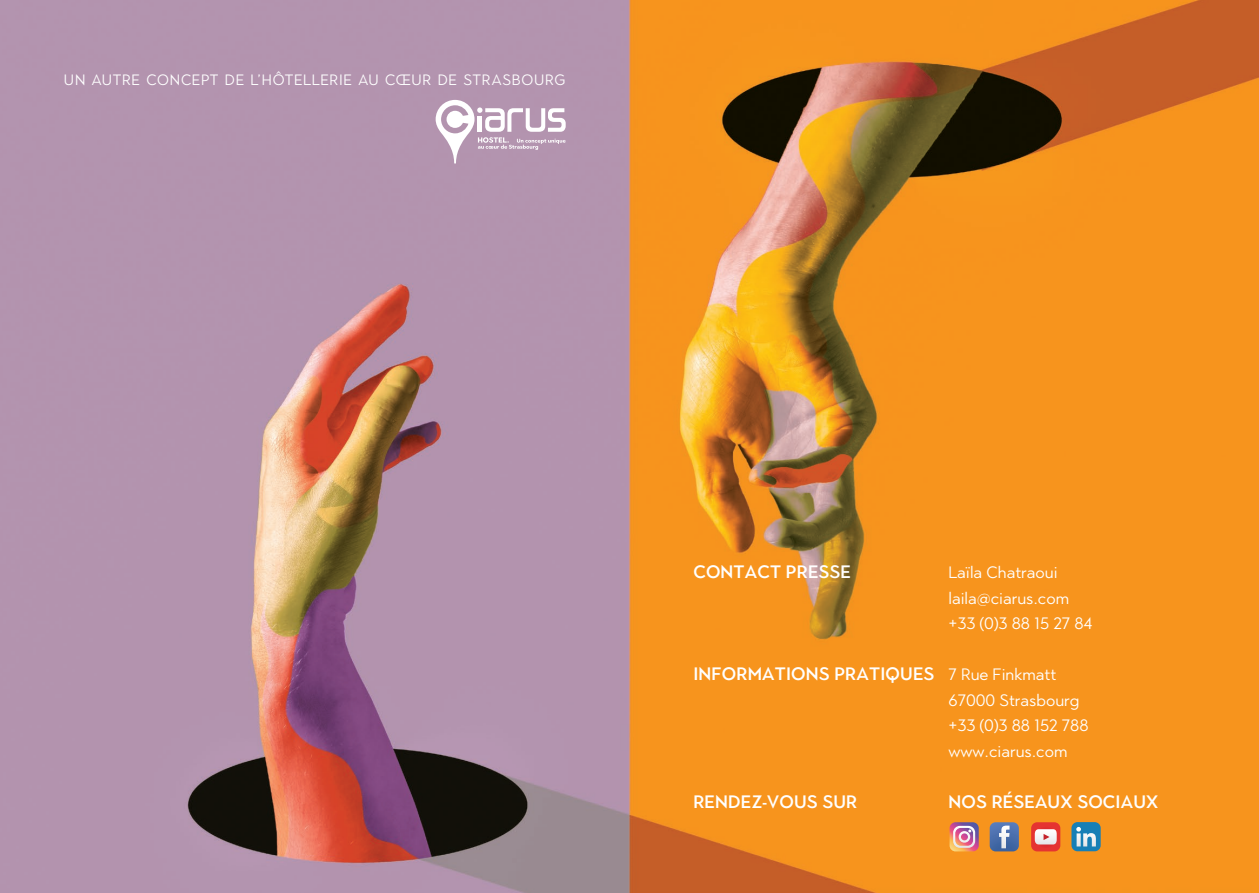
<style>
.page{position:relative;width:1259px;height:893px;background:#fff}
.page>*{position:absolute;margin:0;border:0;box-sizing:border-box;transform-origin:0 0}
.t1{font:500 18px "Town 80 Text";letter-spacing:.01em;color:#fff}
.t2{font:16.5px "Town 80 Text";color:#fff}
.t3{font:15px "Town 80 Text";letter-spacing:.045em;color:#fff}
.s1{font-weight:400;font-size:16.5px}
</style>
<div class="page">
<img style="left:0;top:0;width:1259px;height:893px">
<svg style="left:435px;top:100px;width:131px;height:64px"></svg>
<svg style="left:949px;top:822px;width:29px;height:29px"></svg>
<svg style="left:1031px;top:822px;width:29px;height:29px"></svg>
<svg style="left:989px;top:822px;width:30px;height:29px"></svg>
<div style="left:1071px;top:822px;width:29px;height:29px;background:#177fb6;border-radius:6px"></div>
<svg style="left:1076px;top:827px;width:20px;height:19px"></svg>
<p class="t3" style="left:64px;top:70px;width:503px">UN AUTRE CONCEPT DE L’HÔTELLERIE AU CŒUR DE STRASBOURG</p>
<p class="t1" style="left:693px;top:560px;width:159px">CONTACT PRESSE</p>
<p class="t2" style="left:948px;top:562px;width:111px">Laïla Chatraoui</p>
<p class="t2" style="left:948px;top:587px;width:122px">laila@ciarus.com</p>
<p class="t2" style="left:948px;top:613px;width:145px">+33 (0)3 88 15 27 84</p>
<p class="t1" style="left:693px;top:662px;width:364px">INFORMATIONS PRATIQUES <span class="s1">7 Rue Finkmatt</span></p>
<p class="t2" style="left:948px;top:689px;width:133px">67000 Strasbourg</p>
<p class="t2" style="left:948px;top:715px;width:142px">+33 (0)3 88 152 788</p>
<p class="t2" style="left:948px;top:740px;width:120px">www.ciarus.com</p>
<p class="t1" style="left:693px;top:790px;width:165px">RENDEZ-VOUS SUR</p>
<p class="t1" style="left:948px;top:790px;width:211px">NOS RÉSEAUX SOCIAUX</p>
</div>
